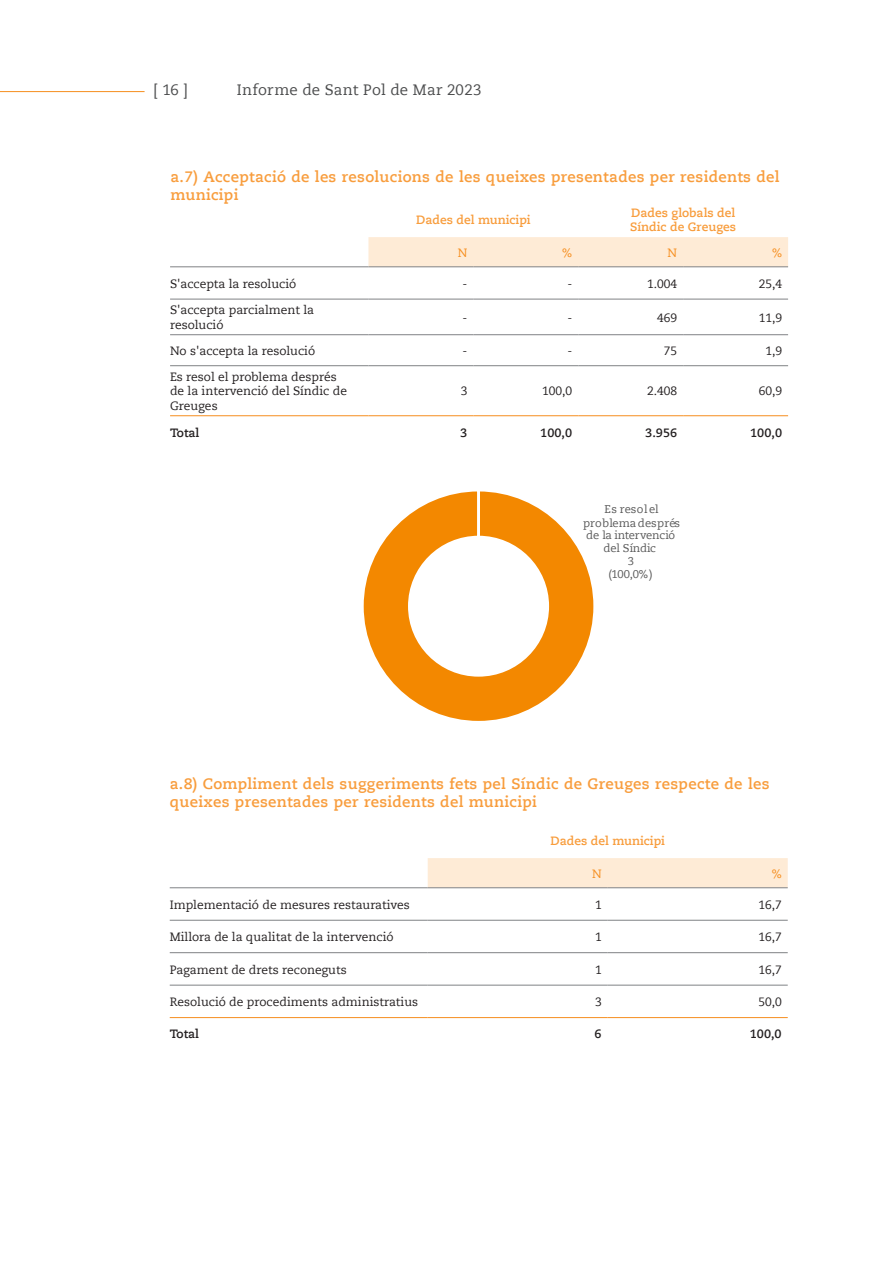
<style>
.page{position:relative;width:893px;height:1263px;background:#fff}
.page>*{position:absolute;margin:0;border:0;box-sizing:border-box;transform-origin:0 0}
.Titol_3er{font:700 15px/18px "Caecilia LT";letter-spacing:.02em;color:#f89d3d}
.t1{font:15px "Caecilia LT";letter-spacing:.015em;color:#4b4c4d}
.t2{font:12px/14.4px "Caecilia LT";color:#231f20}
.t3{font:700 12px/14.4px "Caecilia LT";color:#f89d3d}
.t4{font:700 12px "Caecilia LT";color:#231f20}
.t5{font:12px "Caecilia LT";color:#f68e1e}
.t6{font:11.1px/13px "Caecilia LT";letter-spacing:-.01em;color:#595959;text-align:center}
</style>
<div class="page">
<hr style="left:0;top:91px;width:145px;height:1px;background:#f68e1e">
<div style="left:368px;top:237px;width:420px;height:30px;background:#feebd6"></div>
<hr style="left:170px;top:267px;width:198px;height:1px;background:#808285">
<hr style="left:170px;top:299px;width:198px;height:1px;background:#808285">
<hr style="left:170px;top:334px;width:198px;height:1px;background:#808285">
<hr style="left:170px;top:365px;width:198px;height:1px;background:#808285">
<hr style="left:368px;top:267px;width:105px;height:1px;background:#808285">
<hr style="left:473px;top:267px;width:105px;height:1px;background:#808285">
<hr style="left:578px;top:267px;width:105px;height:1px;background:#808285">
<hr style="left:683px;top:267px;width:105px;height:1px;background:#808285">
<hr style="left:368px;top:299px;width:105px;height:1px;background:#808285">
<hr style="left:473px;top:299px;width:105px;height:1px;background:#808285">
<hr style="left:578px;top:299px;width:105px;height:1px;background:#808285">
<hr style="left:683px;top:299px;width:105px;height:1px;background:#808285">
<hr style="left:368px;top:334px;width:105px;height:1px;background:#808285">
<hr style="left:473px;top:334px;width:105px;height:1px;background:#808285">
<hr style="left:578px;top:334px;width:105px;height:1px;background:#808285">
<hr style="left:683px;top:334px;width:105px;height:1px;background:#808285">
<hr style="left:368px;top:365px;width:105px;height:1px;background:#808285">
<hr style="left:473px;top:365px;width:105px;height:1px;background:#808285">
<hr style="left:578px;top:365px;width:105px;height:1px;background:#808285">
<hr style="left:683px;top:365px;width:105px;height:1px;background:#808285">
<hr style="left:170px;top:415px;width:198px;height:1px;background:#f68e1e">
<hr style="left:368px;top:415px;width:105px;height:1px;background:#f68e1e">
<hr style="left:473px;top:415px;width:105px;height:1px;background:#f68e1e">
<hr style="left:578px;top:415px;width:105px;height:1px;background:#f68e1e">
<hr style="left:683px;top:415px;width:105px;height:1px;background:#f68e1e">
<div style="left:428px;top:858px;width:360px;height:29px;background:#feebd6"></div>
<hr style="left:170px;top:887px;width:258px;height:1px;background:#808285">
<hr style="left:170px;top:920px;width:258px;height:1px;background:#808285">
<hr style="left:170px;top:952px;width:258px;height:1px;background:#808285">
<hr style="left:170px;top:985px;width:258px;height:1px;background:#808285">
<hr style="left:428px;top:887px;width:180px;height:1px;background:#808285">
<hr style="left:608px;top:887px;width:180px;height:1px;background:#808285">
<hr style="left:428px;top:920px;width:180px;height:1px;background:#808285">
<hr style="left:608px;top:920px;width:180px;height:1px;background:#808285">
<hr style="left:428px;top:952px;width:180px;height:1px;background:#808285">
<hr style="left:608px;top:952px;width:180px;height:1px;background:#808285">
<hr style="left:428px;top:985px;width:180px;height:1px;background:#808285">
<hr style="left:608px;top:985px;width:180px;height:1px;background:#808285">
<hr style="left:170px;top:1017px;width:258px;height:1px;background:#f68e1e">
<hr style="left:428px;top:1017px;width:180px;height:1px;background:#f68e1e">
<hr style="left:608px;top:1017px;width:180px;height:1px;background:#f68e1e">
<svg style="left:363px;top:491px;width:231px;height:230px"></svg>
<p class="t1" style="left:153px;top:81px;width:37px">[ 16 ]</p>
<p class="t1" style="left:237px;top:81px;width:246px">Informe de Sant Pol de Mar 2023</p>
<p class="Titol_3er" style="left:170px;top:168px;width:611px">a.7) Acceptació de les resolucions de les queixes presentades per residents del municipi</p>
<p class="t3" style="left:416px;top:213px;width:116px">Dades del municipi</p>
<p class="t3" style="left:630px;top:206px;width:108px">Dades globals del<br>Síndic de Greuges</p>
<p class="t5" style="left:458px;top:245px;width:11px">N</p>
<p class="t5" style="left:562px;top:245px;width:11px">%</p>
<p class="t5" style="left:668px;top:245px;width:11px">N</p>
<p class="t5" style="left:772px;top:245px;width:11px">%</p>
<p class="t2" style="left:170px;top:276px;width:128px">S'accepta la resolució</p>
<p class="t2" style="left:462px;top:276px;width:6px">-</p>
<p class="t2" style="left:567px;top:276px;width:6px">-</p>
<p class="t2" style="left:647px;top:276px;width:32px">1.004</p>
<p class="t2" style="left:759px;top:276px;width:25px">25,4</p>
<p class="t2" style="left:170px;top:303px;width:146px">S'accepta parcialment la resolució</p>
<p class="t2" style="left:462px;top:310px;width:6px">-</p>
<p class="t2" style="left:567px;top:310px;width:6px">-</p>
<p class="t2" style="left:657px;top:310px;width:22px">469</p>
<p class="t2" style="left:759px;top:310px;width:25px">11,9</p>
<p class="t2" style="left:170px;top:344px;width:147px">No s'accepta la resolució</p>
<p class="t2" style="left:462px;top:344px;width:6px">-</p>
<p class="t2" style="left:567px;top:344px;width:6px">-</p>
<p class="t2" style="left:664px;top:344px;width:15px">75</p>
<p class="t2" style="left:765px;top:344px;width:18px">1,9</p>
<p class="t2" style="left:170px;top:370px;width:179px">Es resol el problema després de la intervenció del Síndic de<br>Greuges</p>
<p class="t2" style="left:461px;top:384px;width:8px">3</p>
<p class="t2" style="left:542px;top:384px;width:32px">100,0</p>
<p class="t2" style="left:647px;top:384px;width:32px">2.408</p>
<p class="t2" style="left:759px;top:384px;width:25px">60,9</p>
<p class="t4" style="left:170px;top:425px;width:31px">Total</p>
<p class="t4" style="left:460px;top:425px;width:9px">3</p>
<p class="t4" style="left:540px;top:425px;width:33px">100,0</p>
<p class="t4" style="left:645px;top:425px;width:33px">3.956</p>
<p class="t4" style="left:750px;top:425px;width:33px">100,0</p>
<p class="t6" style="left:583px;top:503px;width:99px">Es resol el problema després de la intervenció del Síndic<br>3<br>(100,0%)</p>
<p class="Titol_3er" style="left:170px;top:774px;width:601px">a.8) Compliment dels suggeriments fets pel Síndic de Greuges respecte de les queixes presentades per residents del municipi</p>
<p class="t3" style="left:550px;top:834px;width:116px">Dades del municipi</p>
<p class="t5" style="left:592px;top:866px;width:11px">N</p>
<p class="t5" style="left:772px;top:866px;width:11px">%</p>
<p class="t2" style="left:170px;top:897px;width:242px">Implementació de mesures restauratives</p>
<p class="t2" style="left:595px;top:897px;width:8px">1</p>
<p class="t2" style="left:758px;top:897px;width:25px">16,7</p>
<p class="t2" style="left:170px;top:930px;width:225px">Millora de la qualitat de la intervenció</p>
<p class="t2" style="left:595px;top:930px;width:8px">1</p>
<p class="t2" style="left:758px;top:930px;width:25px">16,7</p>
<p class="t2" style="left:170px;top:962px;width:179px">Pagament de drets reconeguts</p>
<p class="t2" style="left:595px;top:962px;width:8px">1</p>
<p class="t2" style="left:758px;top:962px;width:25px">16,7</p>
<p class="t2" style="left:170px;top:995px;width:250px">Resolució de procediments administratius</p>
<p class="t2" style="left:595px;top:995px;width:8px">3</p>
<p class="t2" style="left:758px;top:995px;width:25px">50,0</p>
<p class="t4" style="left:170px;top:1027px;width:31px">Total</p>
<p class="t4" style="left:595px;top:1027px;width:9px">6</p>
<p class="t4" style="left:750px;top:1027px;width:33px">100,0</p>
</div>
